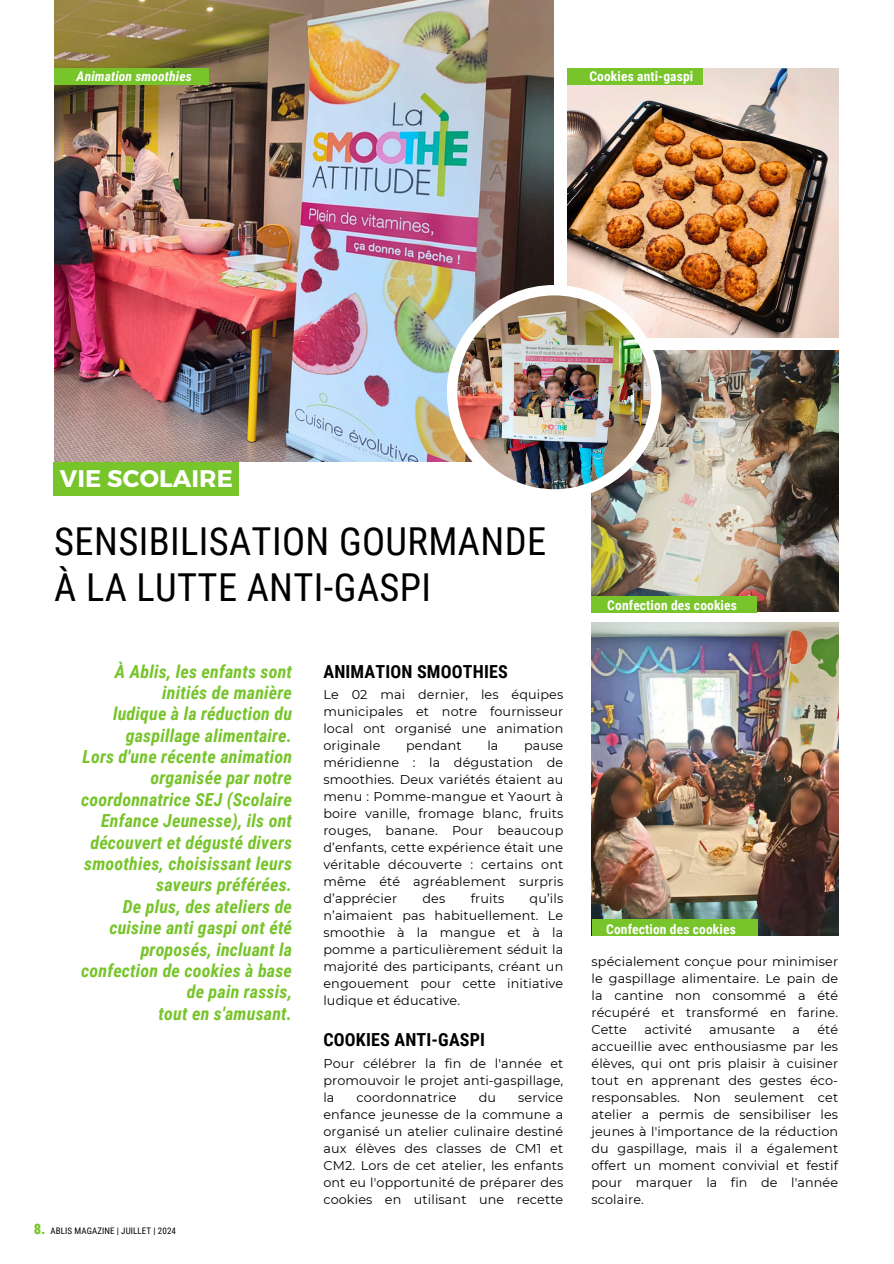
<style>
.page{position:relative;width:894px;height:1264px;background:#fff}
.page>*{position:absolute;margin:0;border:0;box-sizing:border-box;transform-origin:0 0}
.t1{font:38.55px/46.2px "Roboto Condensed";letter-spacing:.01em;color:#000}
.t2{font:700 24px "Montserrat";letter-spacing:.005em;color:#fff}
.t3{font:italic 700 18px/21.5px "Roboto Condensed";letter-spacing:.01em;color:#77c42b;text-align:right}
.t4{font:700 18px "Roboto Condensed";letter-spacing:.01em;color:#000}
.t5{font:700 13.5px "Roboto Condensed";letter-spacing:.01em;color:#fff}
.t6{font:italic 700 13.5px "Roboto Condensed";letter-spacing:.01em;color:#fff}
.t7{font:12.75px/17px "Montserrat";letter-spacing:.01em;color:#000;text-align:justify}
.t8{font:9px "Roboto Condensed";letter-spacing:.01em;color:#000}
.s1{font-weight:700;font-size:14.4px;color:rgb(119 196 43/.4)}
</style>
<div class="page">
<img style="left:54px;top:0;width:499px;height:461px">
<img style="left:591px;top:351px;width:246px;height:261px">
<img style="left:567px;top:68px;width:271px;height:269px">
<div style="left:446px;top:285px;width:215px;height:214px;background:#fff;border-radius:50%"></div>
<img style="left:457px;top:295px;width:194px;height:194px;border-radius:50%">
<img style="left:591px;top:622px;width:246px;height:313px">
<div style="left:54px;top:68px;width:155px;height:17px;background:#77c42b"></div>
<div style="left:567px;top:68px;width:135px;height:17px;background:#77c42b"></div>
<div style="left:591px;top:596px;width:166px;height:16px;background:#77c42b"></div>
<div style="left:591px;top:919px;width:166px;height:17px;background:#77c42b"></div>
<div style="left:54px;top:462px;width:185px;height:33px;background:#77c42b"></div>
<h6 class="t6" style="left:77px;top:69px;width:117px">Animation smoothies</h6>
<h3 class="t5" style="left:589px;top:69px;width:105px">Cookies anti-gaspi</h3>
<h5 class="t2" style="left:60px;top:463px;width:175px">VIE SCOLAIRE</h5>
<p class="t1" style="left:54px;top:518px;width:493px">SENSIBILISATION GOURMANDE<br>À LA LUTTE ANTI-GASPI</p>
<h4 class="t3" style="left:81px;top:660px;width:212px">À Ablis, les enfants sont initiés de manière<br>ludique à la réduction du gaspillage alimentaire.<br>Lors d'une récente animation organisée par notre coordonnatrice SEJ (Scolaire<br>Enfance Jeunesse), ils ont découvert et dégusté divers smoothies, choisissant leurs saveurs préférées.<br>De plus, des ateliers de cuisine anti gaspi ont été proposés, incluant la confection de cookies à base de pain rassis,<br>tout en s'amusant.</h4>
<p class="t4" style="left:323px;top:661px;width:186px">ANIMATION SMOOTHIES</p>
<h3 class="t4" style="left:323px;top:1029px;width:163px">COOKIES ANTI-GASPI</h3>
<p class="t7" style="left:323px;top:686px;width:241px">Le 02 mai dernier, les équipes municipales et notre fournisseur local ont organisé une animation originale</p>
<p class="t7" style="left:406px;top:737px;width:57px">pendant</p>
<p class="t7" style="left:487px;top:737px;width:13px">la</p>
<p class="t7" style="left:323px;top:737px;width:241px;text-indent:201px">pause méridienne : la dégustation de smoothies. Deux variétés étaient au menu : Pomme-mangue et Yaourt à boire vanille, fromage blanc, fruits rouges, banane. Pour beaucoup d’enfants, cette expérience était une véritable découverte : certains ont même été agréablement surpris d’apprécier</p>
<p class="t7" style="left:323px;top:890px;width:241px;text-indent:206px">qu’ils n’aimaient pas habituellement. Le smoothie à la mangue et à la pomme a particulièrement séduit la majorité des participants, créant un engouement pour cette initiative ludique et éducative.</p>
<p class="t7" style="left:422px;top:890px;width:24px">des</p>
<p class="t7" style="left:470px;top:890px;width:35px">fruits</p>
<h6 class="t8" style="left:34px;top:1225px;width:143px"><span class="s1">8.</span> ABLIS MAGAZINE | JUILLET | 2024</h6>
<h1 class="t7" style="left:323px;top:1055px;width:241px">Pour célébrer la fin de l'année et promouvoir le projet anti-gaspillage, la</h1>
<h1 class="t7" style="left:323px;top:1089px;width:241px;text-indent:195px">service enfance jeunesse de la commune a organisé un atelier culinaire destiné aux élèves des classes de CM1 et CM2. Lors de cet atelier, les enfants ont eu l'opportunité de préparer des cookies en utilisant une recette</h1>
<h1 class="t7" style="left:356px;top:1089px;width:101px">coordonnatrice</h1>
<h1 class="t7" style="left:478px;top:1089px;width:19px">du</h1>
<h6 class="t5" style="left:607px;top:597px;width:131px">Confection des cookies</h6>
<p class="t5" style="left:606px;top:921px;width:131px">Confection des cookies</p>
<h2 class="t7" style="left:591px;top:953px;width:248px">spécialement conçue pour minimiser le gaspillage alimentaire. Le pain de la cantine non consommé a été récupéré et transformé en farine.<br>Cette</h2>
<h2 class="t7" style="left:644px;top:1021px;width:49px">activité</h2>
<h2 class="t7" style="left:709px;top:1021px;width:67px">amusante</h2>
<h2 class="t7" style="left:792px;top:1021px;width:9px">a</h2>
<h2 class="t7" style="left:591px;top:1021px;width:248px;text-indent:226px">été accueillie avec enthousiasme par les élèves, qui ont pris plaisir à cuisiner tout en apprenant des gestes éco&shy;responsables. Non seulement cet atelier a permis de sensibiliser les jeunes à l'importance de la réduction du gaspillage, mais il a également offert un moment convivial et festif pour marquer la fin de l'année scolaire.</h2>
</div>
